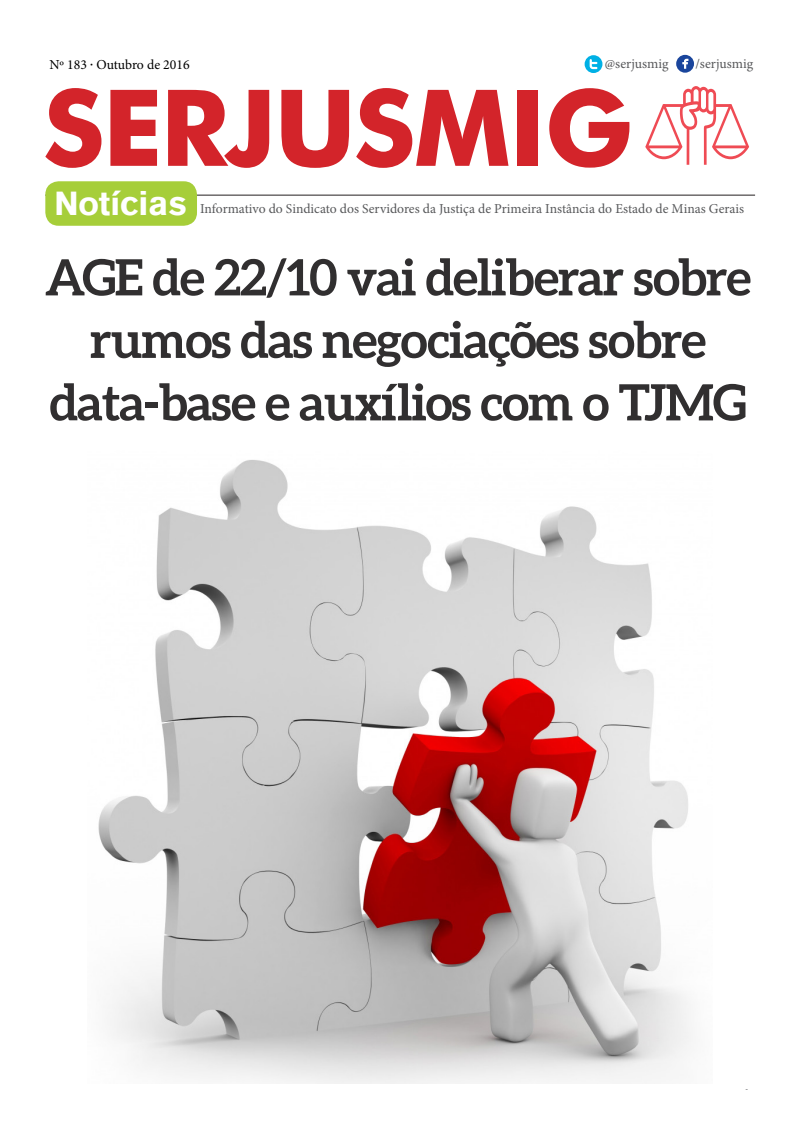
<style>
.page{position:relative;width:798px;height:1134px;background:#fff}
.page>*{position:absolute;margin:0;border:0;box-sizing:border-box;transform-origin:0 0}
.título_capa{font:700 50px/62.5px "Aleo";letter-spacing:-.025em;color:#312f30;text-align:center}
.t1{font:900 32.5px "Akzidenz Grotesk CE";color:#fff}
.olho_no_começo{font:16.25px "Myriad Pro";color:#57585a}
.t2{font:13.75px "Minion Pro";color:#57585a}
.t3{font:13.75px "Minion Pro";color:#000}
.t4{font:13.62px "Minion Pro";color:#57585a}
.s1{font-family:"Myriad Pro"}
.s2{font-size:33.38px}
</style>
<div class="page">
<hr style="left:45px;top:195px;width:709px;height:1px;background:#231f20">
<svg style="left:45px;top:88px;width:56px;height:80px"></svg>
<svg style="left:110px;top:90px;width:47px;height:76px"></svg>
<svg style="left:168px;top:90px;width:101px;height:78px"></svg>
<svg style="left:281px;top:90px;width:68px;height:78px"></svg>
<svg style="left:356px;top:88px;width:152px;height:80px"></svg>
<div style="left:517px;top:90px;width:21px;height:76px;background:#d3242a"></div>
<svg style="left:549px;top:88px;width:80px;height:80px"></svg>
<div style="left:45px;top:181px;width:152px;height:45px;background:#a6ce39;border-radius:13px"></div>
<svg style="left:584px;top:55px;width:18px;height:18px"></svg>
<svg style="left:676px;top:55px;width:17px;height:18px"></svg>
<svg style="left:645px;top:86px;width:103px;height:79px"></svg>
<img style="left:98px;top:460px;width:593px;height:623px">
<p class="t3" style="left:49px;top:55px;width:142px">Nº 183 <span class="s1">·</span> Outubro de 2016</p>
<p class="t2" style="left:604px;top:55px;width:65px">@serjusmig</p>
<p class="t2" style="left:695px;top:55px;width:59px">/serjusmig</p>
<p class="t1" style="left:54px;top:182px;width:134px">Notí<span class="s2">cias</span></p>
<p class="t4" style="left:200px;top:200px;width:545px">Informativo do Sindicato dos Servidores da Justiça de Primeira Instância do Estado de Minas Gerais</p>
<p class="título_capa" style="left:45px;top:245px;width:707px">AGE de 22/10 vai deliberar sobre rumos das negociações sobre</p>
<p class="título_capa" style="left:50px;top:370px;width:698px">data-base e auxílios com o TJMG</p>
<p class="olho_no_começo" style="left:742px;top:1085px;width:10px">1</p>
</div>
